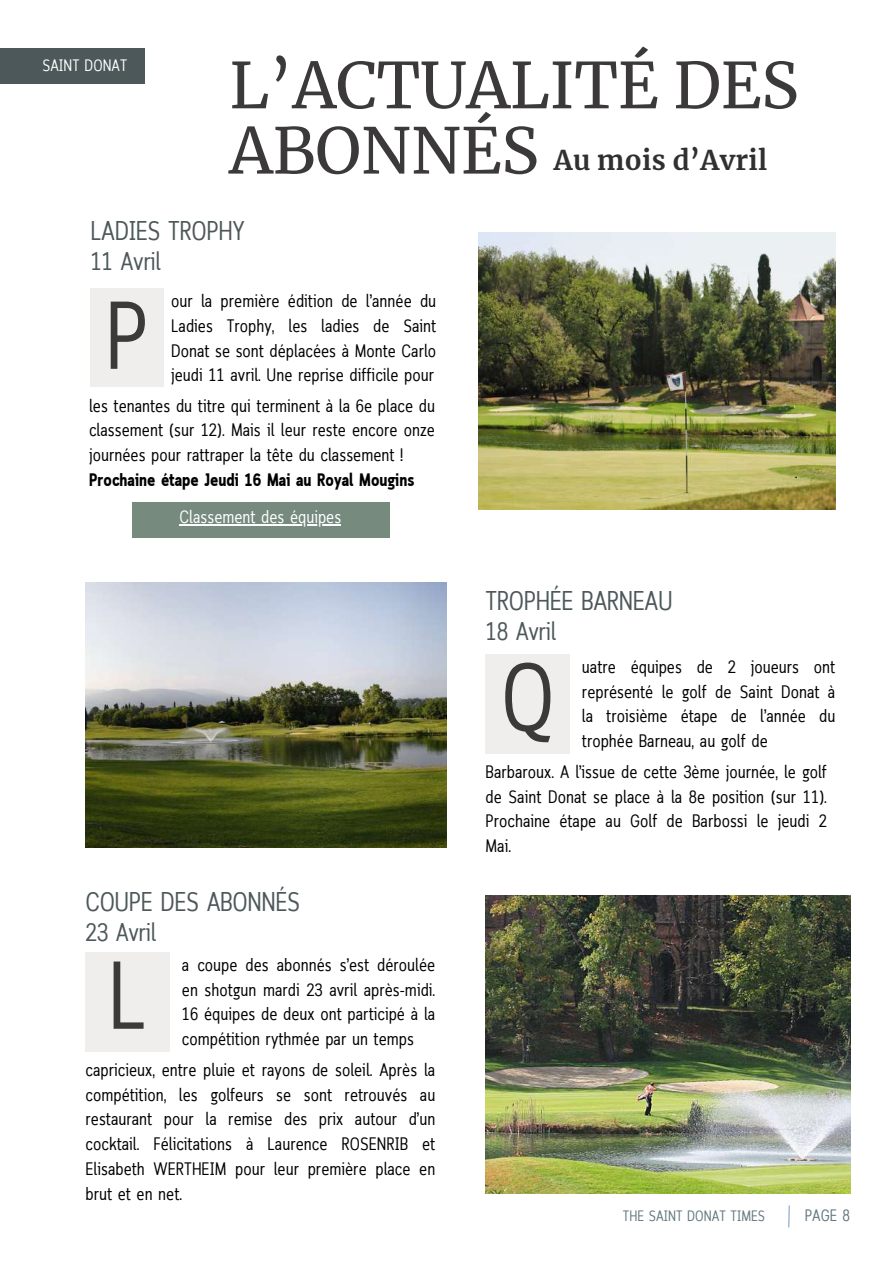
<style>
.page{position:relative;width:894px;height:1264px;background:#fff}
.page>*{position:absolute;margin:0;border:0;box-sizing:border-box;transform-origin:0 0}
.t1{font:96px "Cloud Cond";color:#3b3939}
.t2{font:63px/65.2px "Merriweather";letter-spacing:-.005em;color:#3b3939}
.t3{font:27px "Cloud Cond";letter-spacing:-.015em;color:#4d585a}
.t4{font:700 27px "Merriweather";letter-spacing:.01em;color:#302f32}
.t5{font:25.5px "Cloud Cond";letter-spacing:-.015em;color:#4d585a}
.t6{font:18px/24.8px "Cloud Cond";color:#000;text-align:justify}
.t7{font:700 18px "Cloud Cond";color:#000}
.t8{font:18px "Cloud Cond";color:#fff}
.t9{font:16.5px "Cloud Cond";color:#fff}
.t10{font:16.5px "Cloud Cond";color:#637680}
.t11{font:15px "Cloud Cond";color:#637680}
</style>
<div class="page">
<div style="left:90px;top:288px;width:73px;height:98px;background:#f0eeed"></div>
<svg style="left:788px;top:1205px;width:2px;height:23px"></svg>
<div style="left:0;top:49px;width:145px;height:35px;background:#4d585a"></div>
<div style="left:85px;top:952px;width:85px;height:100px;background:#f0eeed"></div>
<div style="left:132px;top:502px;width:257px;height:35px;background:#768a7e"></div>
<div style="left:485px;top:654px;width:85px;height:100px;background:#f0eeed"></div>
<img style="left:85px;top:583px;width:362px;height:264px">
<img style="left:485px;top:895px;width:365px;height:298px">
<img style="left:478px;top:232px;width:357px;height:277px">
<hr style="left:179px;top:524px;width:162px;height:1px;background:#fff">
<p class="t9" style="left:42px;top:59px;width:86px">SAINT DONAT</p>
<h2 class="t2" style="left:229px;top:53px;width:571px">L’ACTUALITÉ DES<br>ABONNÉS</h2>
<h3 class="t4" style="left:553px;top:143px;width:215px">Au mois d’Avril</h3>
<h3 class="t3" style="left:90px;top:220px;width:156px">LADIES TROPHY</h3>
<h3 class="t5" style="left:90px;top:251px;width:72px">11 Avril</h3>
<p class="t6" style="left:171px;top:290px;width:267px">our la première édition de l’année du Ladies Trophy, les ladies de Saint Donat se sont déplacées à Monte Carlo</p>
<h1 class="t1" style="left:105px;top:299px;width:45px">P</h1>
<p class="t6" style="left:171px;top:364px;width:264px">jeudi 11 avril. Une reprise difficile pour</p>
<p class="t6" style="left:89px;top:394px;width:347px">les tenantes du titre qui terminent à la 6e place du classement (sur 12). Mais il leur reste encore onze journées pour rattraper la tête du classement !</p>
<p class="t7" style="left:89px;top:473px;width:327px">Prochaine étape Jeudi 16 Mai au Royal Mougins</p>
<p class="t8" style="left:179px;top:510px;width:163px">Classement des équipes</p>
<h3 class="t3" style="left:85px;top:891px;width:216px">COUPE DES ABONNÉS</h3>
<h3 class="t5" style="left:85px;top:922px;width:72px">23 Avril</h3>
<p class="t6" style="left:182px;top:953px;width:255px">a coupe des abonnés s’est déroulée en shotgun mardi 23 avril après-midi.<br>16 équipes de deux ont participé à la</p>
<h1 class="t1" style="left:108px;top:958px;width:41px">L</h1>
<p class="t6" style="left:182px;top:1027px;width:233px">compétition rythmée par un temps</p>
<p class="t6" style="left:85px;top:1058px;width:351px">capricieux, entre pluie et rayons de soleil. Après la compétition, les golfeurs se sont retrouvés au restaurant pour la remise des prix autour d’un cocktail. Félicitations à Laurence ROSENRIB et Elisabeth WERTHEIM pour leur première place en brut et en net.</p>
<h3 class="t3" style="left:485px;top:590px;width:189px">TROPHÉE BARNEAU</h3>
<h3 class="t5" style="left:485px;top:621px;width:72px">18 Avril</h3>
<p class="t6" style="left:581px;top:655px;width:255px">uatre équipes de 2 joueurs ont représenté le golf de Saint Donat à la troisième étape de l’année du</p>
<h1 class="t1" style="left:500px;top:660px;width:56px">Q</h1>
<p class="t6" style="left:581px;top:730px;width:187px">trophée Barneau, au golf de</p>
<p class="t6" style="left:485px;top:760px;width:343px">Barbaroux. A l’issue de cette 3ème journée, le golf de Saint Donat se place à la 8e position (sur 11).<br>Prochaine étape au Golf de Barbossi le jeudi 2<br>Mai.</p>
<p class="t11" style="left:622px;top:1209px;width:143px">THE SAINT DONAT TIMES</p>
<p class="t10" style="left:804px;top:1208px;width:47px">PAGE 8</p>
</div>
